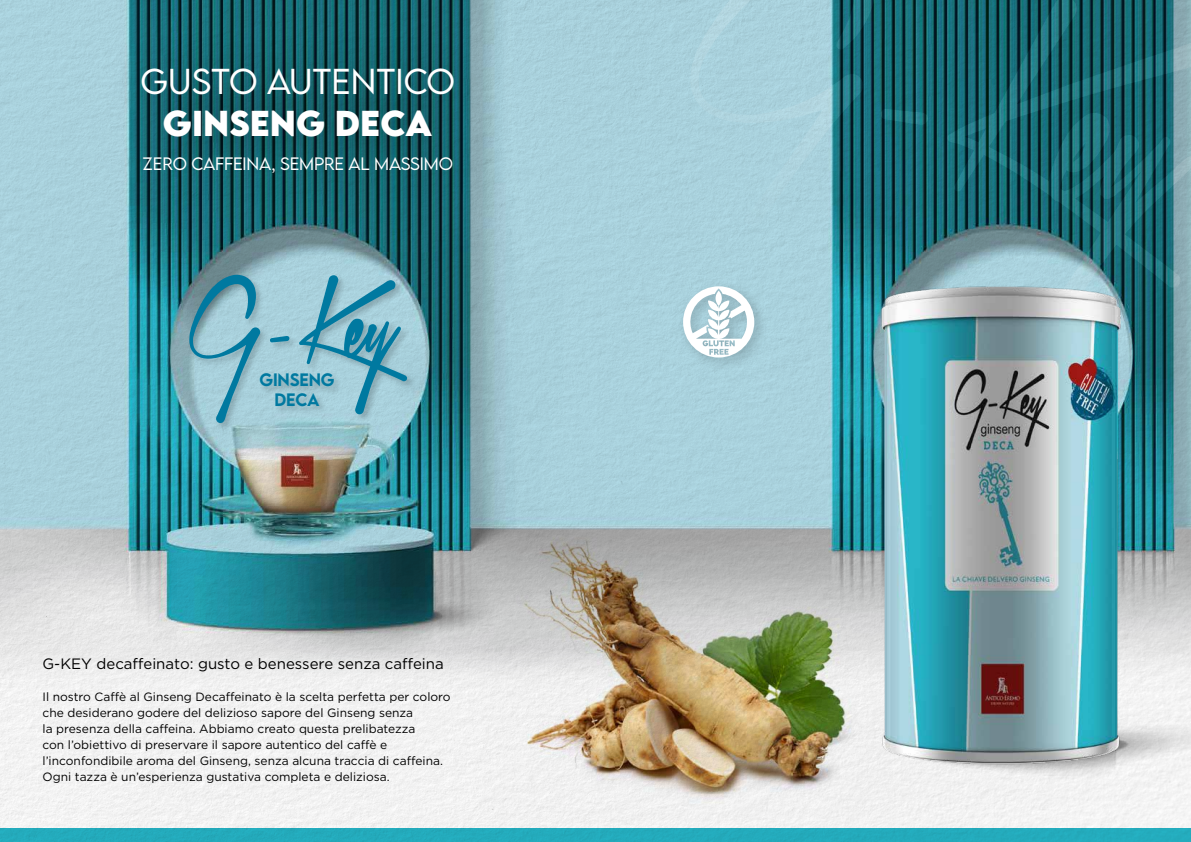
<style>
.page{position:relative;width:1191px;height:842px;background:#fff}
.page>*{position:absolute;margin:0;border:0;box-sizing:border-box;transform-origin:0 0}
.t1{font:300 32px "LEMONMILK";color:#fff}
.t2{font:700 32px "LEMONMILK";color:#fff}
.t3{font:300 16px "LEMONMILK";letter-spacing:-.01em;color:#fff}
.t4{font:500 16px/19.4px "LEMONMILK";letter-spacing:-.01em;color:#0079a0;text-align:center}
.t5{font:15px "Gotham";color:#000}
.t6{font:12px/16px "Gotham";color:#000}
</style>
<div class="page">
<div style="left:0;top:688px;width:1191px;height:140px;background:#f2f2f2"></div>
<img style="left:0;top:0;width:1191px;height:684px">
<div style="left:0;top:828px;width:1191px;height:14px;background:#24abbc"></div>
<div style="left:105px;top:30px;width:386px;height:178px;background:#000;opacity:.5"></div>
<svg style="left:689px;top:0;width:187px;height:279px;fill:#a8d0dc"></svg>
<svg style="left:880px;top:109px;width:48px;height:16px"></svg>
<svg style="left:947px;top:0;width:244px;height:339px"></svg>
<div style="left:188px;top:274px;width:228px;height:158px;background:#000;opacity:.2"></div>
<svg style="left:189px;top:275px;width:71px;height:148px"></svg>
<svg style="left:270px;top:336px;width:19px;height:6px"></svg>
<svg style="left:299px;top:275px;width:108px;height:139px"></svg>
<img style="left:895px;top:707px;width:296px;height:94px">
<img style="left:875px;top:286px;width:252px;height:477px">
<img style="left:483px;top:527px;width:412px;height:292px">
<div style="left:677px;top:280px;width:91px;height:91px;background:#000;opacity:.2"></div>
<svg style="left:683px;top:286px;width:71px;height:71px"></svg>
<h1 class="t1" style="left:141px;top:61px;width:316px">GUSTO AUTENTICO</h1>
<h1 class="t2" style="left:163px;top:102px;width:271px">GINSENG DECA</h1>
<h2 class="t3" style="left:143px;top:153px;width:312px">ZERO CAFFEINA, SEMPRE AL MASSIMO</h2>
<h2 class="t4" style="left:259px;top:370px;width:77px">GINSENG<br>DECA</h2>
<p class="t5" style="left:43px;top:654px;width:403px">G-KEY decaffeinato: gusto e benessere senza caffeina</p>
<p class="t6" style="left:43px;top:688px;width:409px">Il nostro Caffè al Ginseng Decaffeinato è la scelta perfetta per coloro che desiderano godere del delizioso sapore del Ginseng senza<br>la presenza della caffeina. Abbiamo creato questa prelibatezza<br>con l’obiettivo di preservare il sapore autentico del caffè e l’inconfondibile aroma del Ginseng, senza alcuna traccia di caffeina.<br>Ogni tazza è un’esperienza gustativa completa e deliziosa.</p>
</div>
